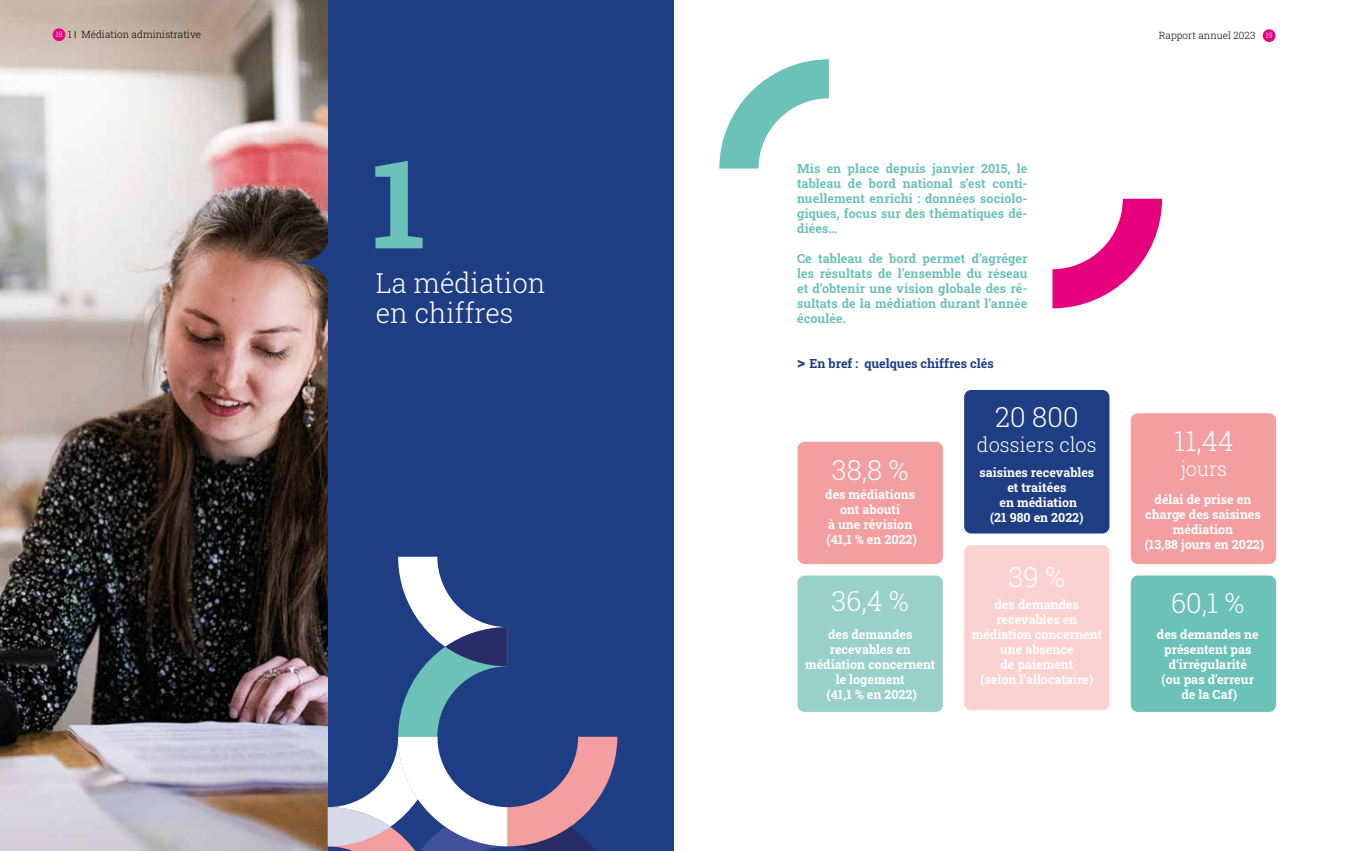
<style>
.page{position:relative;width:1347px;height:851px;background:#fff}
.page>*{position:absolute;margin:0;border:0;box-sizing:border-box;transform-origin:0 0}
.t1{font:700 123.12px "Roboto Slab";color:#6cc2b8}
.t2{font:300 27.5px/30px "Roboto Slab";color:#fff}
.t3{font:300 20px "Roboto Slab";color:#fff}
.t4{font:700 12.5px/15px "Roboto Slab";color:#fff;text-align:center}
.t5{font:700 12.5px/15px "Roboto Slab";letter-spacing:.005em;color:#6cc2b8;text-align:justify}
.t6{font:700 12.5px "Roboto Slab";color:#1e3d82}
.t7{font:300 10px "Roboto Slab";color:#000}
.s1{font-size:7.5px;color:#fff}
.s2{font-family:"Poppins"}
.s3{font-size:16.25px}
</style>
<div class="page">
<div style="left:1262px;top:29px;width:13px;height:13px;background:#e6007d;border-radius:50%"></div>
<img style="left:0;top:0;width:328px;height:850px">
<div style="left:328px;top:0;width:345px;height:850px;background:#1e3d82"></div>
<svg style="left:328px;top:556px;width:289px;height:294px"></svg>
<svg style="left:295px;top:199px;width:33px;height:127px;background:#695653"></svg>
<svg style="left:719px;top:59px;width:110px;height:110px"></svg>
<svg style="left:1052px;top:199px;width:110px;height:109px"></svg>
<div style="left:964px;top:390px;width:145px;height:143px;background:#1e3d82;border-radius:7px"></div>
<div style="left:797px;top:441px;width:145px;height:123px;background:#f39ea1;border-radius:7px"></div>
<div style="left:1130px;top:413px;width:146px;height:151px;background:#f39ea1;border-radius:7px"></div>
<div style="left:964px;top:545px;width:145px;height:165px;background:#fad2d1;border-radius:7px"></div>
<div style="left:797px;top:575px;width:145px;height:136px;background:#99d1ca;border-radius:7px"></div>
<div style="left:1130px;top:575px;width:146px;height:136px;background:#6cc2b8;border-radius:7px"></div>
<div style="left:53px;top:28px;width:12px;height:13px;background:#e6007d;border-radius:50%"></div>
<p class="t7" style="left:55px;top:28px;width:147px"><span class="s1">18</span> 1 <span class="s2">I</span> Médiation administrative</p>
<p class="t7" style="left:70px;top:28px;width:128px"><span class="s2">I</span> Médiation administrative</p>
<p class="t7" style="left:1158px;top:28px;width:115px">Rapport annuel 2023 <span class="s1">19</span></p>
<h1 class="t1" style="left:371px;top:119px;width:56px">1</h1>
<h2 class="t2" style="left:376px;top:267px;width:172px">La médiation en chiffres</h2>
<p class="t5" style="left:797px;top:161px;width:232px">Mis en place depuis janvier 2015, le tableau de bord national s’est conti&shy;nuellement enrichi : données sociolo&shy;giques, focus sur des thématiques dé&shy;diées…</p>
<p class="t5" style="left:797px;top:251px;width:232px">Ce tableau de bord permet d’agréger les résultats de l’ensemble du réseau et d’obtenir une vision globale des ré&shy;sultats de la médiation durant l’année écoulée.</p>
<p class="t6" style="left:797px;top:355px;width:198px"><span class="s3">&gt;</span> En bref : quelques chiffres clés</p>
<h2 class="t2" style="left:832px;top:454px;width:78px">38,8 %</h2>
<p class="t4" style="left:825px;top:486px;width:93px">des médiations ont abouti<br>à une révision (41,1 % en 2022)</p>
<h2 class="t2" style="left:831px;top:585px;width:79px">36,4 %</h2>
<p class="t4" style="left:805px;top:626px;width:132px">des demandes recevables en médiation concernent le logement<br>(41,1 % en 2022)</p>
<h2 class="t2" style="left:995px;top:401px;width:85px">20 800</h2>
<h3 class="t3" style="left:977px;top:431px;width:121px">dossiers clos</h3>
<p class="t4" style="left:979px;top:464px;width:116px">saisines recevables et traitées<br>en médiation<br>(21 980 en 2022)</p>
<h2 class="t2" style="left:1008px;top:561px;width:58px">39 %</h2>
<p class="t4" style="left:971px;top:596px;width:132px">des demandes recevables en médiation concernent une absence<br>de paiement<br>(selon l’allocataire)</p>
<h2 class="t2" style="left:1174px;top:425px;width:61px">11,44</h2>
<h3 class="t3" style="left:1180px;top:455px;width:48px">jours</h3>
<p class="t4" style="left:1144px;top:491px;width:121px">délai de prise en charge des saisines médiation<br>(13,88 jours en 2022)</p>
<h2 class="t2" style="left:1171px;top:587px;width:75px">60,1 %</h2>
<p class="t4" style="left:1156px;top:626px;width:103px">des demandes ne présentent pas d’irrégularité<br>(ou pas d’erreur de la Caf)</p>
</div>
